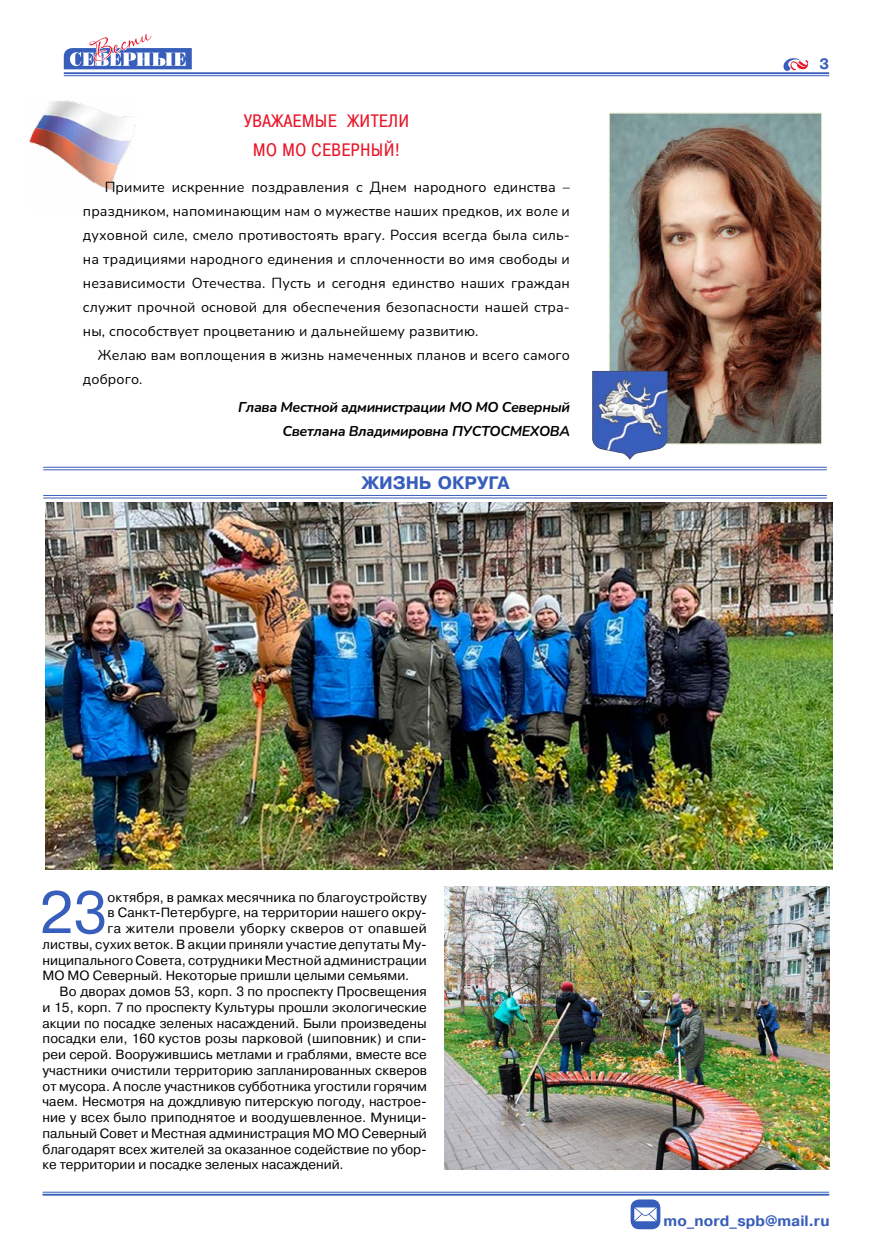
<style>
.page{position:relative;width:893px;height:1255px;background:#fff}
.page>*{position:absolute;margin:0;border:0;box-sizing:border-box;transform-origin:0 0}
.t1{font:58.95px "Pragmatica C";color:#385ebb}
.t2{font:18px/28.3px "Pragmatica Cond C";letter-spacing:.05em;color:#e81629;text-align:center}
.t3{font:700 18px "Pragmatica C";letter-spacing:-.01em;color:#385ebb}
.t4{font:700 15px "Pragmatica C";letter-spacing:.005em;color:#385ebb}
.t5{font:14.25px/23.9px "Nunito";letter-spacing:.01em;color:#000;text-align:justify}
.t6{font:italic 700 14.25px/23.9px "Nunito";letter-spacing:-.025em;color:#000;text-align:right}
.t7{font:13.35px "Pragmatica";letter-spacing:.005em;color:#000}
.t8{font:13.35px "Pragmatica";letter-spacing:.025em;color:#000}
</style>
<div class="page">
<svg style="left:64px;top:34px;width:128px;height:43px"></svg>
<svg style="left:783px;top:58px;width:25px;height:13px"></svg>
<hr style="left:43px;top:1191px;width:786px;height:1px;background:#385ebb">
<hr style="left:43px;top:1193px;width:786px;height:2px;background:#385ebb">
<hr style="left:64px;top:75px;width:765px;height:1px;background:#385ebb">
<hr style="left:64px;top:72px;width:765px;height:2px;background:#385ebb">
<div style="left:631px;top:1199px;width:29px;height:30px;background:#385ebb;border-radius:9px"></div>
<svg style="left:634px;top:1207px;width:23px;height:14px"></svg>
<img style="left:30px;top:100px;width:106px;height:91px">
<img style="left:611px;top:115px;width:209px;height:327px">
<div style="left:609px;top:113px;width:213px;height:331px;border:1px solid #dee5c4"></div>
<img style="left:592px;top:371px;width:40px;height:89px">
<hr style="left:43px;top:467px;width:784px;height:1px;background:#385ebb">
<hr style="left:43px;top:495px;width:784px;height:1px;background:#385ebb">
<hr style="left:43px;top:469px;width:784px;height:1px;background:#385ebb">
<hr style="left:43px;top:497px;width:784px;height:1px;background:#385ebb">
<img style="left:46px;top:502px;width:786px;height:367px">
<img style="left:445px;top:886px;width:384px;height:283px">
<h2 class="t2" style="left:244px;top:107px;width:166px">УВАЖАЕМЫЕ ЖИТЕЛИ<br>МО МО СЕВЕРНЫЙ!</h2>
<p class="t5" style="left:83px;top:175px;width:489px;text-indent:22px">Примите искренние поздравления с Днем народного единства – праздником, напоминающим нам о мужестве наших предков, их воле и духовной силе, смело противостоять врагу. Россия всегда была силь&shy;на традициями народного единения и сплоченности во имя свободы и независимости Отечества. Пусть и сегодня единство наших граждан служит прочной основой для обеспечения безопасности нашей стра&shy;ны, способствует процветанию и дальнейшему развитию.</p>
<p class="t5" style="left:83px;top:342px;width:489px;text-indent:15px">Желаю вам воплощения в жизнь намеченных планов и всего самого доброго.</p>
<p class="t6" style="left:238px;top:394px;width:333px">Глава Местной администрации МО МО Северный<br>Светлана Владимировна ПУСТОСМЕХОВА</p>
<h2 class="t3" style="left:361px;top:473px;width:150px">ЖИЗНЬ ОКРУГА</h2>
<p class="t4" style="left:819px;top:56px;width:11px">3</p>
<h1 class="t1" style="left:39px;top:879px;width:70px">23</h1>
<p class="t7" style="left:108px;top:888px;width:321px">октября, в рамках месячника по благоустройству</p>
<p class="t7" style="left:108px;top:904px;width:321px">в Санкт-Петербурге, на территории нашего окру-</p>
<p class="t8" style="left:108px;top:920px;width:321px">га жители провели уборку скверов от опавшей</p>
<p class="t7" style="left:43px;top:935px;width:386px">листвы, сухих веток. В акции приняли участие депутаты Му-</p>
<p class="t7" style="left:43px;top:951px;width:386px">ниципального Совета, сотрудники Местной администрации</p>
<p class="t7" style="left:43px;top:967px;width:368px">МО МО Северный. Некоторые пришли целыми семьями.</p>
<p class="t7" style="left:60px;top:983px;width:369px">Во дворах домов 53, корп. 3 по проспекту Просвещения</p>
<p class="t7" style="left:43px;top:998px;width:386px">и 15, корп. 7 по проспекту Культуры прошли экологические</p>
<p class="t7" style="left:43px;top:1014px;width:386px">акции по посадке зеленых насаждений. Были произведены</p>
<p class="t7" style="left:43px;top:1030px;width:386px">посадки ели, 160 кустов розы парковой (шиповник) и спи-</p>
<p class="t7" style="left:43px;top:1046px;width:386px">реи серой. Вооружившись метлами и граблями, вместе все</p>
<p class="t7" style="left:43px;top:1061px;width:386px">участники очистили территорию запланированных скверов</p>
<p class="t7" style="left:43px;top:1077px;width:386px">от мусора. А после участников субботника угостили горячим</p>
<p class="t7" style="left:43px;top:1093px;width:386px">чаем. Несмотря на дождливую питерскую погоду, настрое-</p>
<p class="t7" style="left:43px;top:1109px;width:386px">ние у всех было приподнятое и воодушевленное. Муници-</p>
<p class="t7" style="left:43px;top:1124px;width:386px">пальный Совет и Местная администрация МО МО Северный</p>
<p class="t7" style="left:43px;top:1140px;width:386px">благодарят всех жителей за оказанное содействие по убор-</p>
<p class="t7" style="left:43px;top:1156px;width:303px">ке территории и посадке зеленых насаждений.</p>
<p class="t4" style="left:663px;top:1212px;width:168px">mo_nord_spb@mail.ru</p>
</div>
